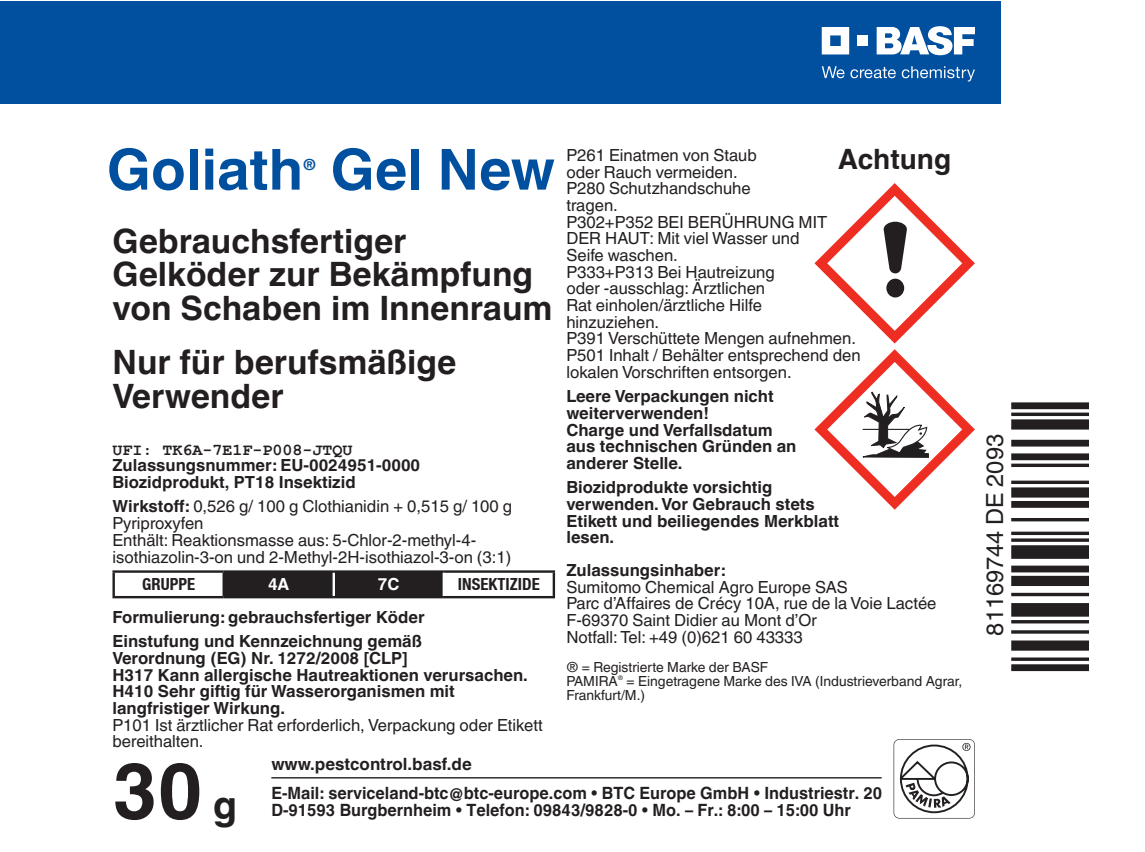
<style>
.page{position:relative;width:1145px;height:852px;background:#fff}
.page>*{position:absolute;margin:0;border:0;box-sizing:border-box;transform-origin:0 0}
.t1{font:700 78px "Helvetica Linotype";color:#231f20}
.t2{font:700 56.4px "Helvetica Linotype";color:#01509f}
.t3{font:700 33.6px/33.6px "Helvetica Linotype";color:#231f20}
.t4{font:700 28px "Helvetica Linotype";color:#231f20}
.t5{font:23.6px "Helvetica Linotype";color:#231f20}
.t6{font:16.8px/16.8px "Helvetica Linotype";color:#231f20}
.t7{font:700 16.8px/16.8px "Helvetica Linotype";color:#231f20}
.t8{font:700 16.8px "Helvetica Linotype";color:#231f20;scale:.96 1}
.t9{font:700 16.8px "Courier New";color:#231f20}
.t10{font:700 condensed 16.8px "Helvetica Neue LT";color:#231f20}
.t11{font:700 16.8px "Helvetica Linotype";color:#fff}
.t12{font:700 15.2px "Helvetica Linotype";color:#01509f}
.t13{font:14px/14px "Helvetica Linotype";color:#231f20}
.t14{font:6.4px "Helvetica Linotype";color:#231f20}
.s1{font-weight:700}
.s2{font-size:39.2px}
</style>
<div class="page">
<hr style="left:271px;top:776px;width:610px;height:2px;background:#231f20">
<svg style="left:893px;top:739px;width:81px;height:79px"></svg>
<svg style="left:115px;top:572px;width:437px;height:23px"></svg>
<hr style="left:112px;top:570px;width:112px;height:2px;background:#231f20">
<hr style="left:112px;top:572px;width:3px;height:23px;background:#231f20">
<hr style="left:112px;top:595px;width:112px;height:3px;background:#231f20">
<hr style="left:224px;top:570px;width:109px;height:2px;background:#231f20">
<hr style="left:222px;top:572px;width:3px;height:23px;background:#231f20">
<hr style="left:224px;top:595px;width:109px;height:3px;background:#231f20">
<hr style="left:333px;top:570px;width:110px;height:2px;background:#231f20">
<hr style="left:333px;top:595px;width:110px;height:3px;background:#231f20">
<hr style="left:332px;top:572px;width:3px;height:23px;background:#fff">
<hr style="left:443px;top:570px;width:112px;height:2px;background:#231f20">
<hr style="left:552px;top:572px;width:3px;height:23px;background:#231f20">
<hr style="left:443px;top:595px;width:112px;height:3px;background:#231f20">
<hr style="left:442px;top:572px;width:3px;height:23px;background:#fff">
<svg style="left:814px;top:349px;width:160px;height:160px"></svg>
<svg style="left:814px;top:183px;width:160px;height:160px"></svg>
<div style="left:0;top:1px;width:1000px;height:103px;background:#01509f"></div>
<svg style="left:876px;top:26px;width:98px;height:29px"></svg>
<svg style="left:821px;top:27px;width:27px;height:27px"></svg>
<div style="left:857px;top:35px;width:10px;height:11px;background:#fff"></div>
<svg style="left:821px;top:66px;width:23px;height:12px"></svg>
<svg style="left:850px;top:67px;width:45px;height:11px"></svg>
<svg style="left:901px;top:66px;width:73px;height:15px"></svg>
<hr style="left:1088px;top:0;width:56px;height:1px;background:#000">
<hr style="left:1088px;top:851px;width:56px;height:1px;background:#000">
<h2 class="t2" style="left:107px;top:137px;width:198px">Goliath</h2>
<p class="t12" style="left:303px;top:155px;width:14px">®</p>
<h2 class="t2" style="left:330px;top:137px;width:226px">Gel New</h2>
<h3 class="t3" style="left:112px;top:224px;width:441px">Gebrauchsfertiger<br>Gelköder zur Bekämpfung von Schaben im Innenraum</h3>
<h3 class="t3" style="left:112px;top:346px;width:345px">Nur für berufsmäßige<br>Verwender</h3>
<p class="t9" style="left:112px;top:439px;width:241px">UFI: TK6A-7E1F-P008-JTQU</p>
<p class="t7" style="left:112px;top:457px;width:309px">Zulassungsnummer: EU-0024951-0000<br>Biozidprodukt, PT18 Insektizid</p>
<p class="t6" style="left:112px;top:498px;width:401px"><span class="s1">Wirkstoff:</span> 0,526 g/ 100 g Clothianidin + 0,515 g/ 100 g Pyriproxyfen<br>Enthält: Reaktionsmasse aus: 5-Chlor-2-methyl-4- isothiazolin-3-on und 2-Methyl-2H-isothiazol-3-on (3:1)</p>
<p class="t10" style="left:142px;top:574px;width:54px">GRUPPE</p>
<p class="t11" style="left:268px;top:574px;width:23px">4A</p>
<p class="t11" style="left:378px;top:574px;width:23px">7C</p>
<p class="t10" style="left:458px;top:574px;width:83px">INSEKTIZIDE</p>
<p class="t7" style="left:112px;top:604px;width:313px;line-height:24.4px">Formulierung: gebrauchsfertiger Köder<br>Einstufung und Kennzeichnung gemäß</p>
<p class="t7" style="left:112px;top:649px;width:417px">Verordnung (EG) Nr. 1272/2008 [CLP]<br>H317 Kann allergische Hautreaktionen verursachen.<br>H410 Sehr giftig für Wasserorganismen mit langfristiger Wirkung.</p>
<p class="t6" style="left:112px;top:716px;width:431px">P101 Ist ärztlicher Rat erforderlich, Verpackung oder Etikett bereithalten.</p>
<p class="t6" style="left:566px;top:147px;width:296px">P261 Einatmen von Staub<br>oder Rauch vermeiden.<br>P280 Schutzhandschuhe<br>tragen.<br>P302+P352 BEI BERÜHRUNG MIT<br>DER HAUT: Mit viel Wasser und<br>Seife waschen.<br>P333+P313 Bei Hautreizung<br>oder -ausschlag: Ärztlichen<br>Rat einholen/ärztliche Hilfe<br>hinzuziehen.<br>P391 Verschüttete Mengen aufnehmen.<br>P501 Inhalt / Behälter entsprechend den lokalen Vorschriften entsorgen.</p>
<p class="t7" style="left:566px;top:388px;width:231px">Leere Verpackungen nicht weiterverwenden!<br>Charge und Verfallsdatum aus technischen Gründen an anderer Stelle.</p>
<p class="t7" style="left:566px;top:479px;width:274px">Biozidprodukte vorsichtig verwenden. Vor Gebrauch stets<br>Etikett und beiliegendes Merkblatt lesen.</p>
<p class="t7" style="left:566px;top:561px;width:160px">Zulassungsinhaber:</p>
<p class="t6" style="left:566px;top:578px;width:371px">Sumitomo Chemical Agro Europe SAS<br>Parc d’Affaires de Crécy 10A, rue de la Voie Lactée F-69370 Saint Didier au Mont d’Or<br>Notfall: Tel: +49 (0)621 60 43333</p>
<p class="t13" style="left:566px;top:660px;width:203px">® = Registrierte Marke der BASF<br>PAMIRA</p>
<h3 class="t4" style="left:837px;top:143px;width:114px">Achtung</h3>
<p class="t13" style="left:566px;top:674px;width:397px;text-indent:60px">= Eingetragene Marke des IVA (Industrieverband Agrar,<br>Frankfurt/M.)</p>
<p class="t14" style="left:617px;top:674px;width:7px">®</p>
<h1 class="t1" style="left:112px;top:745px;width:126px">30 <span class="s2">g</span></h1>
<p class="t7" style="left:271px;top:748px;width:612px;line-height:29.6px">www.pestcontrol.basf.de<br>E-Mail: serviceland-btc@btc-europe.com • BTC Europe GmbH • Industriestr. 20</p>
<p class="t8" style="left:271px;top:800px;width:605px">D-91593 Burgbernheim • Telefon: 09843/9828-0 • Mo. – Fr.: 8:00 – 15:00 Uhr</p>
<h3 class="t5" style="left:981px;top:635px;width:203px;rotate:-90deg">81169744 DE 2093</h3>
</div>
